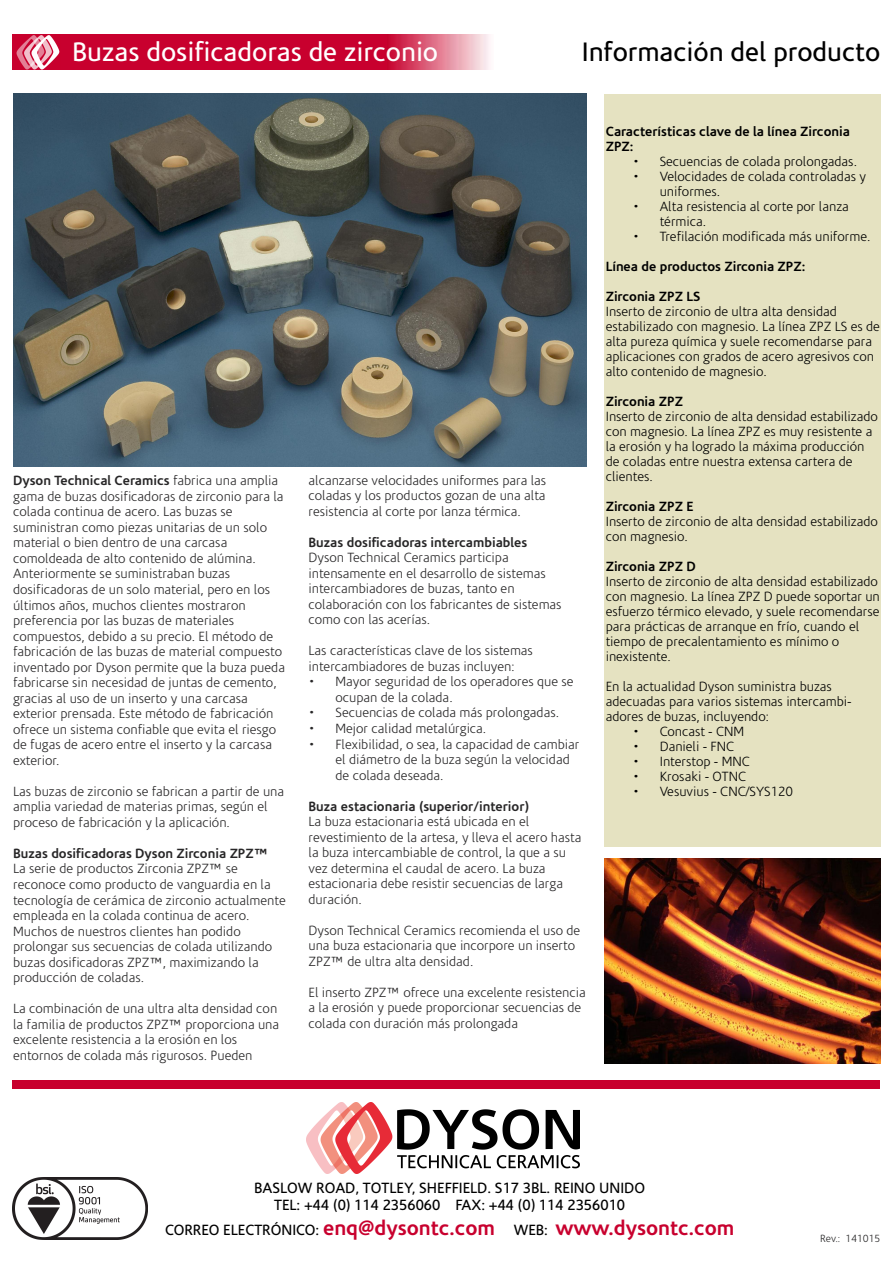
<style>
.page{position:relative;width:893px;height:1263px;background:#fff}
.page>*{position:absolute;margin:0;border:0;box-sizing:border-box;transform-origin:0 0}
.t1{font:27px "Corisande";color:#fff}
.t2{font:27px "Corisande";color:#000}
.t3{font:700 21px "Corisande";color:#c8002e}
.t4{font:15px/16.5px "Corisande";color:#000;text-align:center}
.t5{font:300 13.5px/15.6px "Corisande";color:#272627}
.t6{font:300 13.5px/15px "Corisande";color:#000}
.t7{font:700 13.5px/15px "Corisande";color:#000}
.t8{font:700 13.5px "Corisande";color:#272627}
.t9{font:300 10.5px "Corisande";color:#272627}
.s1{font-weight:700}
.s2{font-weight:400;font-size:15px;color:#000}
</style>
<div class="page">
<img style="left:387px;top:34px;width:103px;height:35px">
<div style="left:604px;top:94px;width:277px;height:752px;background:#e5e2c1"></div>
<img style="left:13px;top:94px;width:573px;height:372px">
<img style="left:604px;top:859px;width:277px;height:204px">
<div style="left:13px;top:1080px;width:867px;height:9px;background:#c8002e"></div>
<img style="left:306px;top:1103px;width:274px;height:71px">
<div style="left:13px;top:34px;width:374px;height:35px;background:#c8002e"></div>
<img style="left:16px;top:35px;width:44px;height:34px">
<img style="left:13px;top:1177px;width:134px;height:63px">
<h1 class="t1" style="left:72px;top:37px;width:367px">Buzas dosificadoras de zirconio</h1>
<h1 class="t2" style="left:582px;top:37px;width:300px">Información del producto</h1>
<p class="t5" style="left:13px;top:473px;width:273px"><span class="s1">Dyson Technical Ceramics</span> fabrica una amplia gama de buzas dosificadoras de zirconio para la colada continua de acero. Las buzas se suministran como piezas unitarias de un solo material o bien dentro de una carcasa comoldeada de alto contenido de alúmina.<br>Anteriormente se suministraban buzas dosificadoras de un solo material, pero en los últimos años, muchos clientes mostraron preferencia por las buzas de materiales compuestos, debido a su precio. El método de fabricación de las buzas de material compuesto inventado por Dyson permite que la buza pueda fabricarse sin necesidad de juntas de cemento, gracias al uso de un inserto y una carcasa exterior prensada. Este método de fabricación ofrece un sistema confiable que evita el riesgo de fugas de acero entre el inserto y la carcasa exterior.</p>
<p class="t5" style="left:13px;top:784px;width:273px">Las buzas de zirconio se fabrican a partir de una amplia variedad de materias primas, según el proceso de fabricación y la aplicación.</p>
<p class="t8" style="left:13px;top:845px;width:256px">Buzas dosificadoras Dyson Zirconia ZPZ™</p>
<p class="t5" style="left:13px;top:861px;width:274px">La serie de productos Zirconia ZPZ™ se reconoce como producto de vanguardia en la tecnología de cerámica de zirconio actualmente empleada en la colada continua de acero.<br>Muchos de nuestros clientes han podido prolongar sus secuencias de colada utilizando buzas dosificadoras ZPZ™, maximizando la producción de coladas.</p>
<p class="t5" style="left:13px;top:1001px;width:268px">La combinación de una ultra alta densidad con la familia de productos ZPZ™ proporciona una excelente resistencia a la erosión en los entornos de colada más rigurosos. Pueden</p>
<p class="t5" style="left:309px;top:473px;width:239px;text-align:justify">alcanzarse velocidades uniformes para las coladas y los productos gozan de una alta resistencia al corte por lanza térmica.</p>
<p class="t8" style="left:309px;top:534px;width:220px">Buzas dosificadoras intercambiables</p>
<p class="t5" style="left:309px;top:550px;width:255px">Dyson Technical Ceramics participa intensamente en el desarrollo de sistemas intercambiadores de buzas, tanto en colaboración con los fabricantes de sistemas como con las acerías.</p>
<p class="t5" style="left:309px;top:643px;width:226px">Las características clave de los sistemas intercambiadores de buzas incluyen:</p>
<p class="t5" style="left:336px;top:674px;width:240px;text-indent:-27px">• Mayor seguridad de los operadores que se ocupan de la colada.</p>
<p class="t5" style="left:309px;top:705px;width:252px">• Secuencias de colada más prolongadas.</p>
<p class="t5" style="left:309px;top:721px;width:179px">• Mejor calidad metalúrgica.</p>
<p class="t5" style="left:336px;top:736px;width:245px;text-indent:-27px">• Flexibilidad, o sea, la capacidad de cambiar el diámetro de la buza según la velocidad de colada deseada.</p>
<p class="t8" style="left:309px;top:798px;width:222px">Buza estacionaria (superior/interior)</p>
<p class="t5" style="left:309px;top:814px;width:274px">La buza estacionaria está ubicada en el revestimiento de la artesa, y lleva el acero hasta la buza intercambiable de control, la que a su vez determina el caudal de acero. La buza estacionaria debe resistir secuencias de larga duración.</p>
<p class="t5" style="left:309px;top:923px;width:273px">Dyson Technical Ceramics recomienda el uso de una buza estacionaria que incorpore un inserto<br>ZPZ™ de ultra alta densidad.</p>
<p class="t5" style="left:309px;top:985px;width:279px">El inserto ZPZ™ ofrece una excelente resistencia a la erosión y puede proporcionar secuencias de colada con duración más prolongada</p>
<p class="t7" style="left:606px;top:124px;width:246px">Características clave de la línea Zirconia<br>ZPZ:</p>
<p class="t6" style="left:633px;top:154px;width:226px">• Secuencias de colada prolongadas.</p>
<p class="t6" style="left:660px;top:169px;width:208px;text-indent:-27px">• Velocidades de colada controladas y uniformes.</p>
<p class="t6" style="left:660px;top:199px;width:191px;text-indent:-27px">• Alta resistencia al corte por lanza térmica.</p>
<p class="t6" style="left:633px;top:229px;width:239px">• Trefilación modificada más uniforme.</p>
<p class="t7" style="left:606px;top:259px;width:201px">Línea de productos Zirconia ZPZ:</p>
<p class="t7" style="left:606px;top:289px;width:96px">Zirconia ZPZ LS</p>
<p class="t6" style="left:606px;top:304px;width:276px">Inserto de zirconio de ultra alta densidad estabilizado con magnesio. La línea ZPZ LS es de alta pureza química y suele recomendarse para aplicaciones con grados de acero agresivos con alto contenido de magnesio.</p>
<p class="t7" style="left:606px;top:394px;width:79px">Zirconia ZPZ</p>
<p class="t6" style="left:606px;top:409px;width:274px">Inserto de zirconio de alta densidad estabilizado con magnesio. La línea ZPZ es muy resistente a la erosión y ha logrado la máxima producción de coladas entre nuestra extensa cartera de clientes.</p>
<p class="t7" style="left:606px;top:499px;width:89px">Zirconia ZPZ E</p>
<p class="t6" style="left:606px;top:514px;width:274px">Inserto de zirconio de alta densidad estabilizado con magnesio.</p>
<p class="t7" style="left:606px;top:559px;width:92px">Zirconia ZPZ D</p>
<p class="t6" style="left:606px;top:574px;width:276px">Inserto de zirconio de alta densidad estabilizado con magnesio. La línea ZPZ D puede soportar un esfuerzo térmico elevado, y suele recomendarse para prácticas de arranque en frío, cuando el tiempo de precalentamiento es mínimo o inexistente.</p>
<p class="t6" style="left:606px;top:679px;width:247px">En la actualidad Dyson suministra buzas adecuadas para varios sistemas intercambi&shy;adores de buzas, incluyendo:</p>
<p class="t6" style="left:633px;top:724px;width:113px">• Concast - CNM</p>
<p class="t6" style="left:633px;top:739px;width:103px">• Danieli - FNC</p>
<p class="t6" style="left:633px;top:754px;width:119px">• Interstop - MNC</p>
<p class="t6" style="left:633px;top:769px;width:115px">• Krosaki - OTNC</p>
<p class="t6" style="left:633px;top:784px;width:162px">• Vesuvius - CNC/SYS120</p>
<p class="t4" style="left:254px;top:1180px;width:392px">BASLOW ROAD, TOTLEY, SHEFFIELD. S17 3BL. REINO UNIDO<br>TEL: +44 (0) 114 2356060 FAX: +44 (0) 114 2356010</p>
<h2 class="t3" style="left:165px;top:1216px;width:571px"><span class="s2">CORREO ELECTRÓNICO:</span> enq@dysontc.com <span class="s2">WEB:</span> www.dysontc.com</h2>
<p class="t9" style="left:820px;top:1233px;width:62px">Rev.: 141015</p>
</div>
